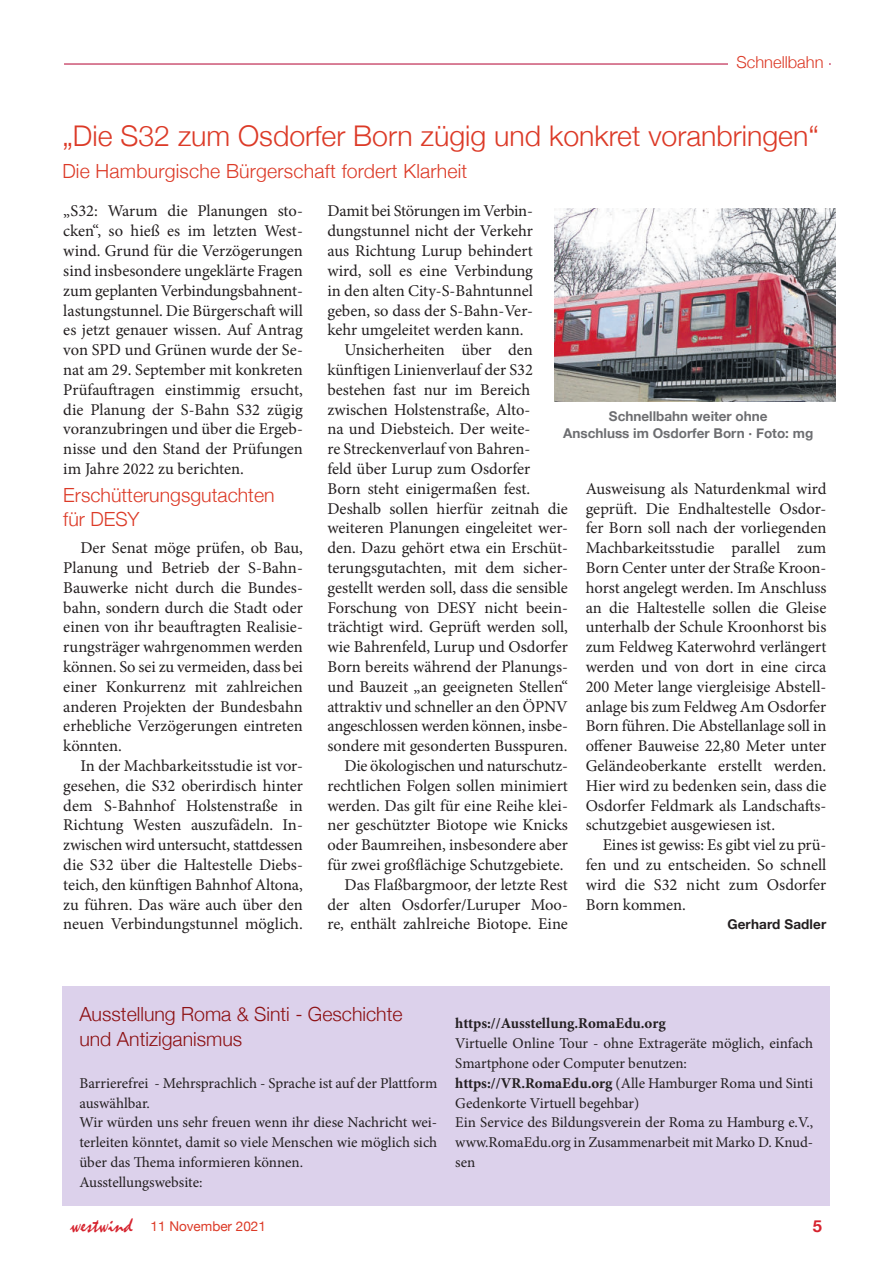
<style>
.page{position:relative;width:893px;height:1263px;background:#fff}
.page>*{position:absolute;margin:0;border:0;box-sizing:border-box;transform-origin:0 0}
.t1{font:300 28.5px "Helvetica Neue";color:#dc3a27}
.t2{font:300 19.5px/24px "Helvetica Neue";letter-spacing:.01em;color:#dc3a27}
.t3{font:300 19.5px/24px "Helvetica Neue";color:#8d1114}
.t4{font:16.5px/19.8px "Minion Pro";letter-spacing:-.005em;color:#231f20;text-align:justify}
.t5{font:300 16.5px "Helvetica Neue";color:#dc3a27}
.t6{font:700 16.5px "Helvetica Neue";color:#d6232e}
.t7{font:15px/19.8px "Minion Pro";letter-spacing:-.005em;color:#231f20}
.t8{font:700 15px "Minion Pro";letter-spacing:-.005em;color:#231f20}
.t9{font:700 13.5px/16.5px "Helvetica Neue";color:#6d6e71;text-align:center}
.t10{font:13.5px "Helvetica Neue";color:#dc3a27}
.t11{font:700 13.5px "Helvetica Neue";letter-spacing:.01em;color:#231f20}
.s1{font-weight:700}
.s2{font-family:"Mistral";font-size:21px;color:#d6232e}
</style>
<div class="page">
<hr style="left:64px;top:64px;width:767px;height:1px;background:#b40031">
<div style="left:62px;top:985px;width:768px;height:220px;background:#dcd1eb"></div>
<div style="left:728px;top:52px;width:100px;height:20px;background:#fff"></div>
<img style="left:554px;top:208px;width:281px;height:194px">
<p class="t5" style="left:736px;top:55px;width:89px">Schnellbahn</p>
<h1 class="t1" style="left:62px;top:123px;width:758px">„Die S32 zum Osdorfer Born zügig und konkret voranbringen“</h1>
<p class="t2" style="left:62px;top:160px;width:407px">Die Hamburgische Bürgerschaft fordert Klarheit</p>
<p class="t4" style="left:63px;top:202px;width:241px">„S32: Warum die Planungen sto&shy;cken“, so hieß es im letzten West&shy;wind. Grund für die Verzögerungen sind insbesondere ungeklärte Fragen zum geplanten Verbindungsbahnent&shy;lastungstunnel. Die Bürgerschaft will es jetzt genauer wissen. Auf Antrag von SPD und Grünen wurde der Se&shy;nat am 29. September mit konkreten Prüfauftragen einstimmig ersucht, die Planung der S-Bahn S32 zügig voranzubringen und über die Ergeb&shy;nisse und den Stand der Prüfungen im Jahre 2022 zu berichten.</p>
<p class="t2" style="left:63px;top:485px;width:213px">Erschütterungsgutachten für DESY</p>
<p class="t4" style="left:63px;top:539px;width:241px;text-indent:17px">Der Senat möge prüfen, ob Bau, Planung und Betrieb der S-Bahn-Bauwerke nicht durch die Bundes&shy;bahn, sondern durch die Stadt oder einen von ihr beauftragten Realisie&shy;rungsträger wahrgenommen werden können. So sei zu vermeiden, dass bei einer Konkurrenz mit zahlreichen anderen Projekten der Bundesbahn erhebliche Verzögerungen eintreten könnten.</p>
<p class="t4" style="left:63px;top:756px;width:241px;text-indent:17px">In der Machbarkeitsstudie ist vor&shy;gesehen, die S32 oberirdisch hinter dem S-Bahnhof Holstenstraße in Richtung Westen auszufädeln. In&shy;zwischen wird untersucht, stattdessen die S32 über die Haltestelle Diebs&shy;teich, den künftigen Bahnhof Altona, zu führen. Das wäre auch über den neuen Verbindungstunnel möglich.</p>
<p class="t4" style="left:327px;top:202px;width:207px">Damit bei Störungen im Verbin-</p>
<p class="t4" style="left:327px;top:222px;width:207px">dungstunnel nicht der Verkehr</p>
<p class="t4" style="left:327px;top:242px;width:207px">aus Richtung Lurup behindert</p>
<p class="t4" style="left:327px;top:261px;width:207px">wird, soll es eine Verbindung</p>
<p class="t4" style="left:327px;top:281px;width:207px">in den alten City-S-Bahntunnel</p>
<p class="t4" style="left:327px;top:301px;width:207px">geben, so dass der S-Bahn-Ver-</p>
<p class="t4" style="left:327px;top:321px;width:198px">kehr umgeleitet werden kann.</p>
<p class="t4" style="left:344px;top:341px;width:190px">Unsicherheiten über den</p>
<p class="t4" style="left:327px;top:360px;width:207px">künftigen Linienverlauf der S32</p>
<p class="t4" style="left:327px;top:380px;width:204px">bestehen fast nur im Bereich</p>
<p class="t4" style="left:327px;top:400px;width:204px">zwischen Holstenstraße, Alto-</p>
<p class="t4" style="left:327px;top:420px;width:204px">na und Diebsteich. Der weite-</p>
<p class="t4" style="left:327px;top:440px;width:204px">re Streckenverlauf von Bahren-</p>
<p class="t4" style="left:327px;top:459px;width:204px">feld über Lurup zum Osdorfer</p>
<p class="t4" style="left:327px;top:479px;width:204px">Born steht einigermaßen fest.</p>
<p class="t4" style="left:327px;top:499px;width:242px">Deshalb sollen hierfür zeitnah die</p>
<p class="t4" style="left:327px;top:519px;width:242px">weiteren Planungen eingeleitet wer-</p>
<p class="t4" style="left:327px;top:539px;width:242px">den. Dazu gehört etwa ein Erschüt-</p>
<p class="t4" style="left:327px;top:558px;width:242px">terungsgutachten, mit dem sicher-</p>
<p class="t4" style="left:327px;top:578px;width:242px">gestellt werden soll, dass die sensible</p>
<p class="t4" style="left:327px;top:598px;width:242px">Forschung von DESY nicht beein-</p>
<p class="t4" style="left:327px;top:618px;width:242px">trächtigt wird. Geprüft werden soll,</p>
<p class="t4" style="left:327px;top:638px;width:242px">wie Bahrenfeld, Lurup und Osdorfer</p>
<p class="t4" style="left:327px;top:657px;width:242px">Born bereits während der Planungs-</p>
<p class="t4" style="left:327px;top:677px;width:242px">und Bauzeit „an geeigneten Stellen“</p>
<p class="t4" style="left:327px;top:697px;width:242px">attraktiv und schneller an den ÖPNV</p>
<p class="t4" style="left:327px;top:717px;width:242px">angeschlossen werden können, insbe-</p>
<p class="t4" style="left:327px;top:737px;width:242px">sondere mit gesonderten Busspuren.</p>
<p class="t4" style="left:344px;top:756px;width:225px">Die ökologischen und naturschutz-</p>
<p class="t4" style="left:327px;top:776px;width:242px">rechtlichen Folgen sollen minimiert</p>
<p class="t4" style="left:327px;top:796px;width:242px">werden. Das gilt für eine Reihe klei-</p>
<p class="t4" style="left:327px;top:816px;width:242px">ner geschützter Biotope wie Knicks</p>
<p class="t4" style="left:327px;top:836px;width:242px">oder Baumreihen, insbesondere aber</p>
<p class="t4" style="left:327px;top:855px;width:238px">für zwei großflächige Schutzgebiete.</p>
<p class="t4" style="left:344px;top:875px;width:225px">Das Flaßbargmoor, der letzte Rest</p>
<p class="t4" style="left:327px;top:895px;width:242px">der alten Osdorfer/Luruper Moo-</p>
<p class="t4" style="left:327px;top:915px;width:242px">re, enthält zahlreiche Biotope. Eine</p>
<p class="t9" style="left:563px;top:408px;width:251px">Schnellbahn weiter ohne<br>Anschluss im Osdorfer Born · Foto: mg</p>
<p class="t4" style="left:586px;top:479px;width:242px">Ausweisung als Naturdenkmal wird geprüft. Die Endhaltestelle Osdor&shy;fer Born soll nach der vorliegenden Machbarkeitsstudie parallel zum Born Center unter der Straße Kroon&shy;horst angelegt werden. Im Anschluss an die Haltestelle sollen die Gleise unterhalb der Schule Kroonhorst bis zum Feldweg Katerwohrd verlängert werden und von dort in eine circa 200 Meter lange viergleisige Abstell&shy;anlage bis zum Feldweg Am Osdorfer Born führen. Die Abstellanlage soll in offener Bauweise 22,80 Meter unter Geländeoberkante erstellt werden.<br>Hier wird zu bedenken sein, dass die Osdorfer Feldmark als Landschafts&shy;schutzgebiet ausgewiesen ist.</p>
<p class="t4" style="left:586px;top:836px;width:242px;text-indent:17px">Eines ist gewiss: Es gibt viel zu prü&shy;fen und zu entscheiden. So schnell wird die S32 nicht zum Osdorfer Born kommen.</p>
<p class="t11" style="left:727px;top:917px;width:101px">Gerhard Sadler</p>
<p class="t3" style="left:79px;top:1004px;width:325px">Ausstellung Roma &amp; Sinti - Geschichte und Antiziganismus</p>
<p class="t7" style="left:79px;top:1074px;width:359px">Barrierefrei - Mehrsprachlich - Sprache ist auf der Plattform auswählbar.<br>Wir würden uns sehr freuen wenn ihr diese Nachricht wei&shy;terleiten könntet, damit so viele Menschen wie möglich sich über das Thema informieren können.<br>Ausstellungswebsite:</p>
<p class="t8" style="left:455px;top:1018px;width:212px">https://Ausstellung.RomaEdu.org</p>
<p class="t7" style="left:455px;top:1034px;width:359px">Virtuelle Online Tour - ohne Extrageräte möglich, einfach Smartphone oder Computer benutzen: <span class="s1">https://VR.RomaEdu.org</span> (Alle Hamburger Roma und Sinti Gedenkorte Virtuell begehbar)<br>Ein Service des Bildungsverein der Roma zu Hamburg e.V., www.RomaEdu.org in Zusammenarbeit mit Marko D. Knud&shy;sen</p>
<p class="t10" style="left:70px;top:1219px;width:197px"><span class="s2">westwind</span> 11 November 2021</p>
<p class="t6" style="left:813px;top:1217px;width:11px">5</p>
</div>
